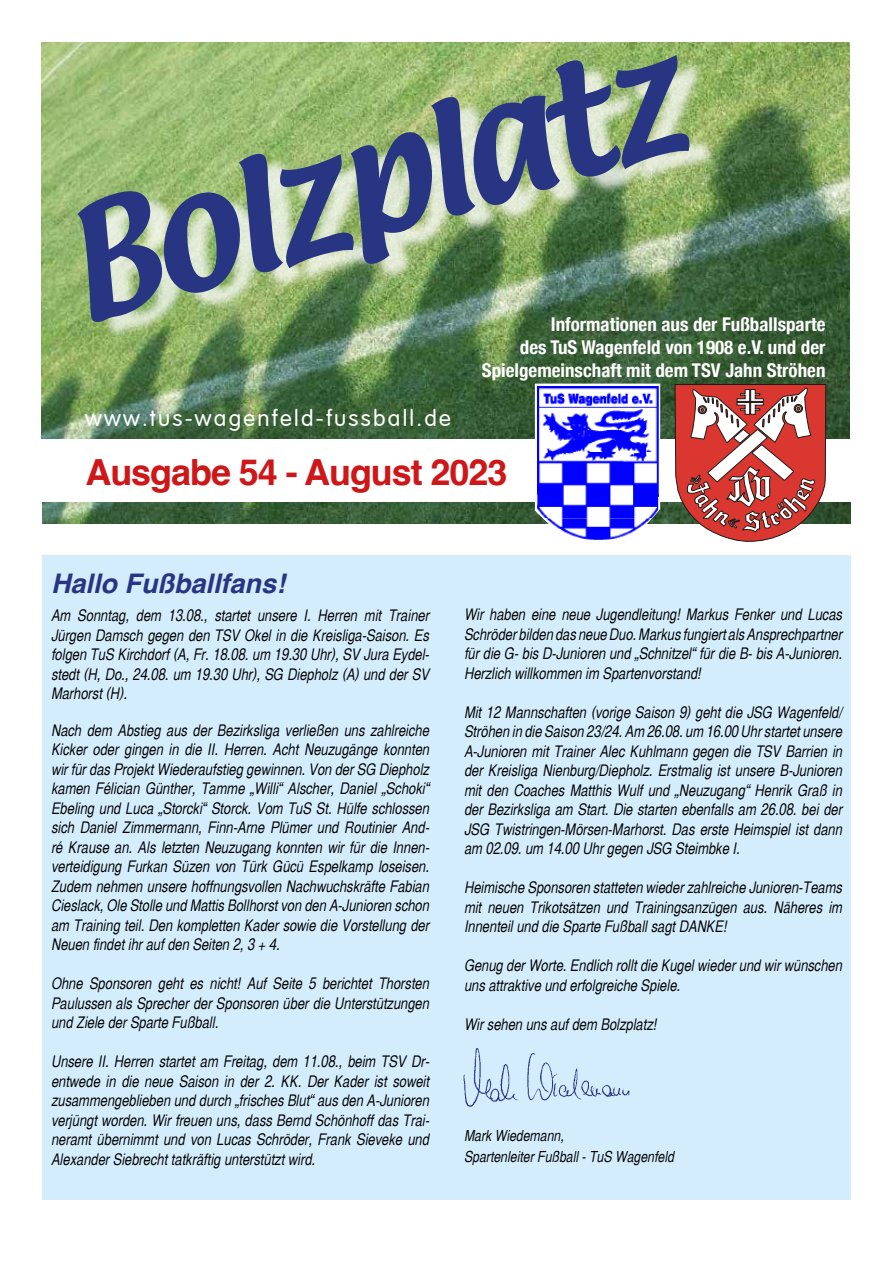
<style>
.page{position:relative;width:893px;height:1263px;background:#fff}
.page>*{position:absolute;margin:0;border:0;box-sizing:border-box;transform-origin:0 0}
.t1{font:137.7px "Textile";color:#283583}
.t2{font:700 36px "Helvetica";letter-spacing:-.03em;color:#cd1719}
.t3{font:italic 700 27px "Helvetica";color:#283583}
.t4{font:300 22.5px "VAG Rounded";letter-spacing:.1em;color:#fff}
.t5{font:700 condensed 19.05px/22.8px "Helvetica Neue";color:#fff;text-align:right}
.t6{font:italic condensed 15.75px/19.5px "Helsinki";color:#000;text-align:justify}
.t7{font:italic condensed 15px/21px "Helsinki";color:#000}
</style>
<div class="page">
<img style="left:43px;top:502px;width:807px;height:22px">
<img style="left:42px;top:43px;width:807px;height:395px">
<div style="left:43px;top:555px;width:807px;height:644px;background:#d4edfc"></div>
<img style="left:463px;top:1048px;width:167px;height:59px">
<svg style="left:675px;top:384px;width:151px;height:157px"></svg>
<svg style="left:535px;top:384px;width:125px;height:140px"></svg>
<img style="left:537px;top:386px;width:121px;height:132px">
<img style="left:543px;top:518px;width:109px;height:22px">
<div style="left:89px;top:58px;width:627px;height:282px;background:#fff;opacity:.75"></div>
<h1 class="t1" style="left:39px;top:177px;width:639px;rotate:-16deg">Bolzplatz</h1>
<p class="t5" style="left:482px;top:312px;width:345px">Informationen aus der Fußballsparte<br>des TuS Wagenfeld von 1908 e.V. und der<br>Spielgemeinschaft mit dem TSV Jahn Ströhen</p>
<h3 class="t4" style="left:85px;top:406px;width:367px">www.tus-wagenfeld-fussball.de</h3>
<h2 class="t2" style="left:85px;top:451px;width:423px">Ausgabe 54 - August 2023</h2>
<h3 class="t3" style="left:51px;top:567px;width:236px">Hallo Fußballfans!</h3>
<p class="t6" style="left:51px;top:605px;width:380px">Am Sonntag, dem 13.08., startet unsere I. Herren mit Trainer Jürgen Damsch gegen den TSV Okel in die Kreisliga-Saison. Es folgen TuS Kirchdorf (A, Fr. 18.08. um 19.30 Uhr), SV Jura Eydel&shy;stedt (H, Do., 24.08. um 19.30 Uhr), SG Diepholz (A) und der SV Marhorst (H).</p>
<p class="t6" style="left:51px;top:719px;width:380px">Nach dem Abstieg aus der Bezirksliga verließen uns zahlreiche Kicker oder gingen in die II. Herren. Acht Neuzugänge konnten wir für das Projekt Wiederaufstieg gewinnen. Von der SG Diepholz kamen Félician Günther, Tamme „Willi“ Alscher, Daniel „Schoki“ Ebeling und Luca „Storcki“ Storck. Vom TuS St. Hülfe schlossen sich Daniel Zimmermann, Finn-Arne Plümer und Routinier And&shy;ré Krause an. Als letzten Neuzugang konnten wir für die Innen&shy;verteidigung Furkan Süzen von Türk Gücü Espelkamp loseisen.<br>Zudem nehmen unsere hoffnungsvollen Nachwuchskräfte Fabian Cieslack, Ole Stolle und Mattis Bollhorst von den A-Junioren schon am Training teil. Den kompletten Kader sowie die Vorstellung der Neuen findet ihr auf den Seiten 2, 3 + 4.</p>
<p class="t6" style="left:51px;top:973px;width:379px">Ohne Sponsoren geht es nicht! Auf Seite 5 berichtet Thorsten Paulussen als Sprecher der Sponsoren über die Unterstützungen und Ziele der Sparte Fußball.</p>
<p class="t6" style="left:51px;top:1051px;width:380px">Unsere II. Herren startet am Freitag, dem 11.08., beim TSV Dr&shy;entwede in die neue Saison in der 2. KK. Der Kader ist soweit zusammengeblieben und durch „frisches Blut“ aus den A-Junioren verjüngt worden. Wir freuen uns, dass Bernd Schönhoff das Trai&shy;neramt übernimmt und von Lucas Schröder, Frank Sieveke und Alexander Siebrecht tatkräftig unterstützt wird.</p>
<p class="t6" style="left:464px;top:604px;width:379px">Wir haben eine neue Jugendleitung! Markus Fenker und Lucas Schröder bilden das neue Duo. Markus fungiert als Ansprechpartner für die G- bis D-Junioren und „Schnitzel“ für die B- bis A-Junioren.<br>Herzlich willkommen im Spartenvorstand!</p>
<p class="t6" style="left:464px;top:702px;width:379px">Mit 12 Mannschaften (vorige Saison 9) geht die JSG Wagenfeld/ Ströhen in die Saison 23/24. Am 26.08. um 16.00 Uhr startet unsere A-Junioren mit Trainer Alec Kuhlmann gegen die TSV Barrien in der Kreisliga Nienburg/Diepholz. Erstmalig ist unsere B-Junioren mit den Coaches Matthis Wulf und „Neuzugang“ Henrik Graß in der Bezirksliga am Start. Die starten ebenfalls am 26.08. bei der JSG Twistringen-Mörsen-Marhorst. Das erste Heimspiel ist dann am 02.09. um 14.00 Uhr gegen JSG Steimbke I.</p>
<p class="t6" style="left:464px;top:877px;width:379px">Heimische Sponsoren statteten wieder zahlreiche Junioren-Teams mit neuen Trikotsätzen und Trainingsanzügen aus. Näheres im Innenteil und die Sparte Fußball sagt DANKE!</p>
<p class="t6" style="left:464px;top:955px;width:379px">Genug der Worte. Endlich rollt die Kugel wieder und wir wünschen uns attraktive und erfolgreiche Spiele.</p>
<p class="t6" style="left:464px;top:1014px;width:194px">Wir sehen uns auf dem Bolzplatz!</p>
<p class="t7" style="left:464px;top:1124px;width:211px">Mark Wiedemann,<br>Spartenleiter Fußball - TuS Wagenfeld</p>
</div>
